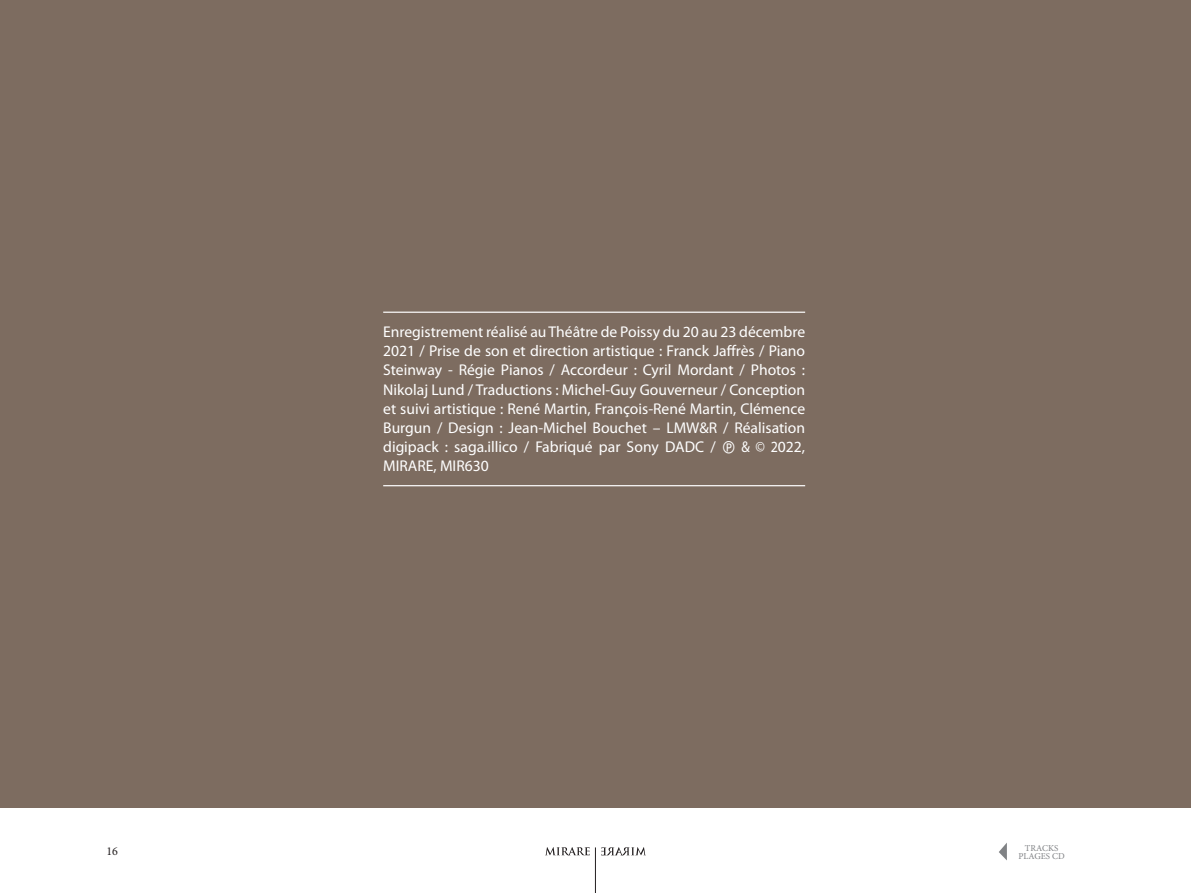
<style>
.page{position:relative;width:1191px;height:893px;background:#fff}
.page>*{position:absolute;margin:0;border:0;box-sizing:border-box;transform-origin:0 0}
.t1{font:15.6px/19.2px "Myriad Pro";color:#fff;text-align:justify}
.t2{font:12px "Minion Pro";color:#231f20}
.t3{font:9px/7.5px "Minion Pro";color:#808285;text-align:center}
</style>
<div class="page">
<svg style="left:999px;top:843px;width:8px;height:17px"></svg>
<svg style="left:545px;top:847px;width:45px;height:8px"></svg>
<svg style="left:601px;top:847px;width:45px;height:8px"></svg>
<hr style="left:595px;top:847px;width:1px;height:46px;background:#231f20">
<div style="left:0;top:0;width:1191px;height:808px;background:#7d6c60"></div>
<hr style="left:383px;top:312px;width:422px;height:1px;background:#fff">
<hr style="left:383px;top:485px;width:422px;height:1px;background:#fff">
<p class="t1" style="left:383px;top:322px;width:423px">Enregistrement réalisé au Théâtre de Poissy du 20 au 23 décembre 2021 / Prise de son et direction artistique : Franck Jaffrès / Piano Steinway - Régie Pianos / Accordeur : Cyril Mordant / Photos :<br>Nikolaj Lund / Traductions : Michel-Guy Gouverneur / Conception et suivi artistique : René Martin, François-René Martin, Clémence Burgun / Design : Jean-Michel Bouchet – LMW&amp;R / Réalisation digipack : saga.illico / Fabriqué par Sony DADC / ➔ &amp; © 2022, MIRARE, MIR630</p>
<p class="t2" style="left:106px;top:843px;width:13px">16</p>
<p class="t3" style="left:1018px;top:844px;width:48px">TRACKS<br>PLAGES CD</p>
</div>
